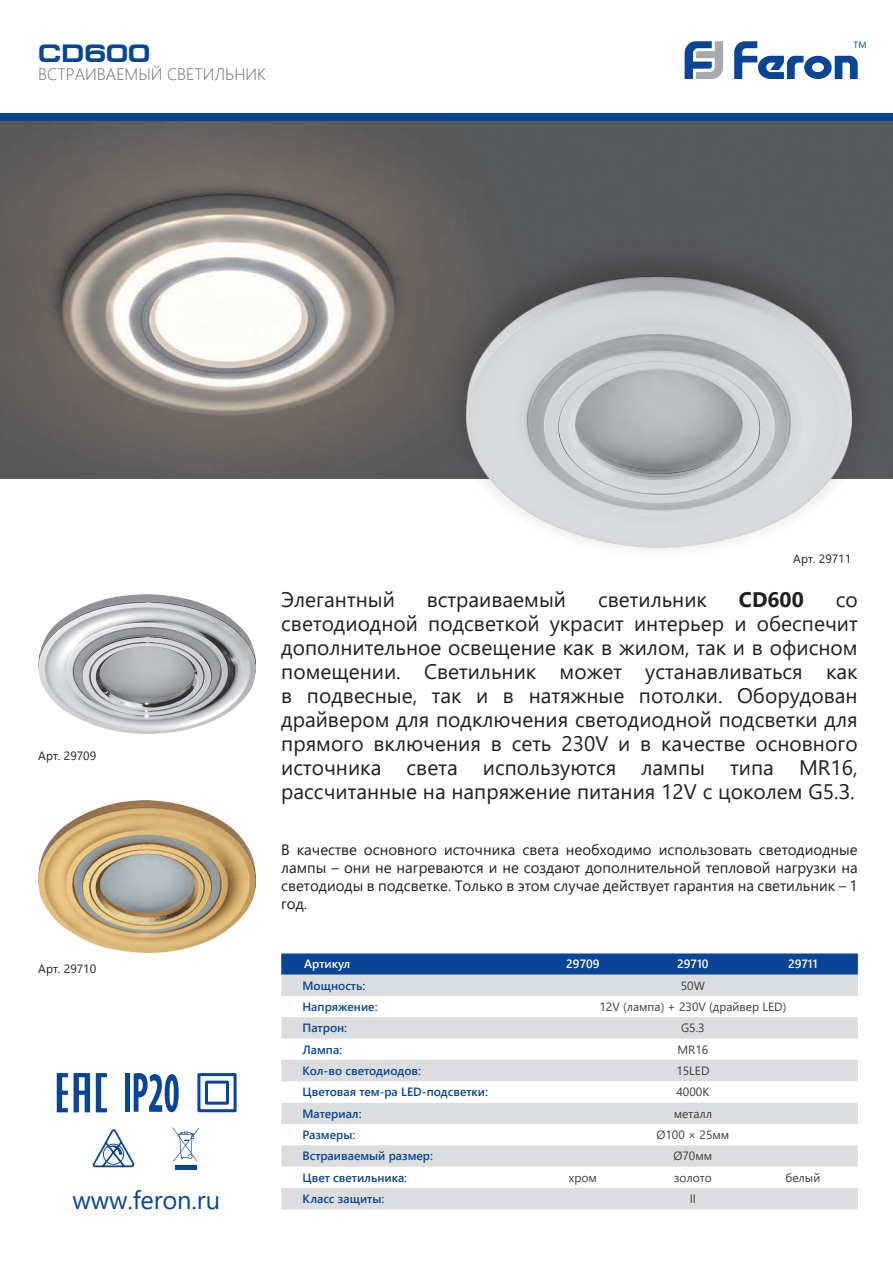
<style>
.page{position:relative;width:893px;height:1263px;background:#fff}
.page>*{position:absolute;margin:0;border:0;box-sizing:border-box;transform-origin:0 0}
.t1{font:25.5px "Segoe UI";letter-spacing:-.005em;color:#094594}
.t2{font:700 25.5px "Europe Ext";color:#094594}
.t3{font:21px/24px "Segoe UI";color:#231f20;text-align:justify}
.t4{font:700 21px "Segoe UI";color:#231f20}
.t5{font:300 16.5px "Segoe UI";color:#6c6d70}
.t6{font:15px/18px "Segoe UI";color:#231f20;text-align:justify}
.t7{font:600 12px "Segoe UI";color:#094594}
.t8{font:12px "Segoe UI";color:#3e3e3f}
.t9{font:12px "Segoe UI";color:#231f20}
.t10{font:600 12px "Segoe UI";color:#fff}
.t11{font:9px "Segoe UI";color:#094594}
</style>
<div class="page">
<svg style="left:281px;top:953px;width:577px;height:22px;background:#134c98"></svg>
<svg style="left:281px;top:975px;width:577px;height:234px;fill:#dcdddf"></svg>
<svg style="left:685px;top:41px;width:38px;height:38px"></svg>
<svg style="left:734px;top:41px;width:124px;height:38px"></svg>
<img style="left:0;top:120px;width:893px;height:359px">
<div style="left:0;top:113px;width:893px;height:7px;background:#094594"></div>
<div style="left:439px;top:236px;width:440px;height:326px;background:#231f20;opacity:.4"></div>
<img style="left:467px;top:278px;width:384px;height:269px">
<img style="left:38px;top:594px;width:217px;height:139px">
<img style="left:38px;top:801px;width:217px;height:151px">
<svg style="left:57px;top:1073px;width:11px;height:39px"></svg>
<svg style="left:96px;top:1073px;width:11px;height:39px"></svg>
<svg style="left:74px;top:1073px;width:16px;height:39px"></svg>
<hr style="left:175px;top:1165px;width:21px;height:4px;background:#094594">
<svg style="left:172px;top:1127px;width:27px;height:35px"></svg>
<svg style="left:92px;top:1129px;width:43px;height:39px"></svg>
<hr style="left:125px;top:1073px;width:4px;height:39px;background:#094594">
<svg style="left:134px;top:1073px;width:45px;height:39px"></svg>
<svg style="left:197px;top:1073px;width:40px;height:40px"></svg>
<p class="t2" style="left:38px;top:39px;width:113px">CD600</p>
<p class="t11" style="left:854px;top:36px;width:14px">TM</p>
<p class="t5" style="left:38px;top:58px;width:229px">ВСТРАИВАЕМЫЙ СВЕТИЛЬНИК</p>
<p class="t9" style="left:38px;top:744px;width:59px">Арт. 29709</p>
<p class="t9" style="left:38px;top:957px;width:59px">Арт. 29710</p>
<p class="t1" style="left:73px;top:1176px;width:149px">www.feron.ru</p>
<p class="t9" style="left:793px;top:548px;width:59px">Арт. 29711</p>
<p class="t3" style="left:281px;top:586px;width:115px">Элегантный</p>
<p class="t3" style="left:427px;top:586px;width:141px">встраиваемый</p>
<p class="t3" style="left:598px;top:586px;width:111px">светильник</p>
<p class="t4" style="left:739px;top:580px;width:66px">CD600</p>
<p class="t3" style="left:281px;top:586px;width:578px;text-indent:554px">со светодиодной подсветкой украсит интерьер и обеспечит дополнительное освещение как в жилом, так и в офисном помещении. Светильник может устанавливаться как в подвесные, так и в натяжные потолки. Оборудован драйвером для подключения светодиодной подсветки для прямого включения в сеть 230V и в качестве основного источника света используются лампы типа MR16, рассчитанные на напряжение питания 12V с цоколем G5.З.</p>
<p class="t6" style="left:281px;top:839px;width:578px">В качестве основного источника света необходимо использовать светодиодные лампы – они не нагреваются и не создают дополнительной тепловой нагрузки на светодиоды в подсветке. Только в этом случае действует гарантия на светильник – 1 год.</p>
<p class="t10" style="left:304px;top:953px;width:48px">Артикул</p>
<p class="t10" style="left:566px;top:953px;width:35px">29709</p>
<p class="t10" style="left:677px;top:953px;width:33px">29710</p>
<p class="t10" style="left:788px;top:953px;width:31px">29711</p>
<p class="t7" style="left:302px;top:974px;width:64px">Мощность:</p>
<p class="t8" style="left:681px;top:974px;width:26px">50W</p>
<p class="t7" style="left:302px;top:995px;width:77px">Напряжение:</p>
<p class="t8" style="left:599px;top:995px;width:188px">12V (лампа) + 230V (драйвер LED)</p>
<p class="t7" style="left:302px;top:1017px;width:46px">Патрон:</p>
<p class="t8" style="left:681px;top:1017px;width:25px">G5.3</p>
<p class="t7" style="left:302px;top:1038px;width:41px">Лампа:</p>
<p class="t8" style="left:677px;top:1038px;width:32px">MR16</p>
<p class="t7" style="left:302px;top:1059px;width:120px">Кол-во светодиодов:</p>
<p class="t8" style="left:676px;top:1059px;width:35px">15LED</p>
<p class="t7" style="left:302px;top:1081px;width:187px">Цветовая тем-ра LED-подсветки:</p>
<p class="t8" style="left:676px;top:1081px;width:34px">4000K</p>
<p class="t7" style="left:302px;top:1102px;width:61px">Материал:</p>
<p class="t8" style="left:674px;top:1102px;width:40px">металл</p>
<p class="t7" style="left:302px;top:1123px;width:54px">Размеры:</p>
<p class="t8" style="left:656px;top:1123px;width:75px">Ø100 × 25мм</p>
<p class="t7" style="left:302px;top:1145px;width:132px">Встраиваемый размер:</p>
<p class="t8" style="left:673px;top:1145px;width:40px">Ø70мм</p>
<p class="t7" style="left:302px;top:1166px;width:106px">Цвет светильника:</p>
<p class="t8" style="left:569px;top:1166px;width:30px">хром</p>
<p class="t8" style="left:674px;top:1166px;width:39px">золото</p>
<p class="t8" style="left:785px;top:1166px;width:37px">белый</p>
<p class="t7" style="left:302px;top:1187px;width:83px">Класс защиты:</p>
<p class="t8" style="left:690px;top:1187px;width:8px">II</p>
</div>
